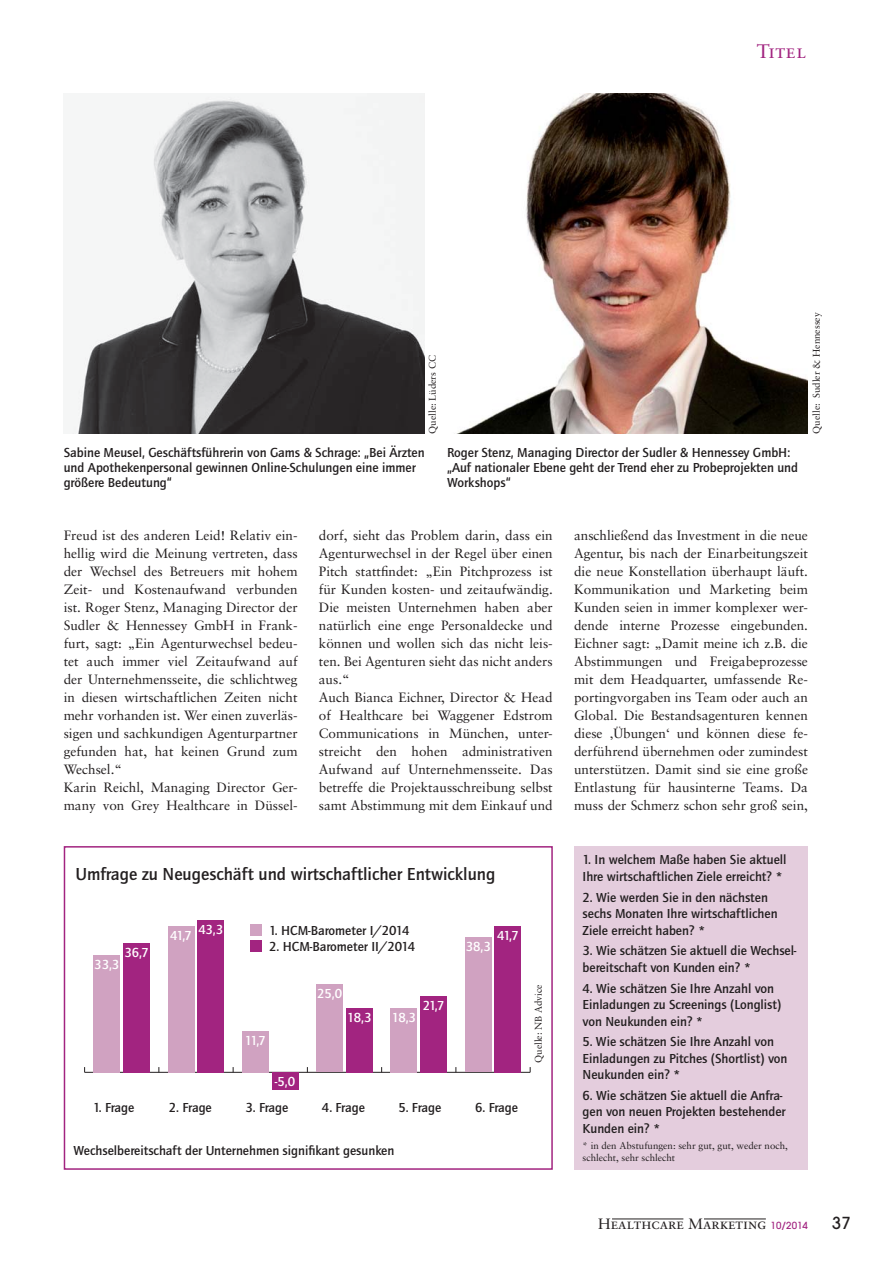
<style>
.page{position:relative;width:893px;height:1263px;background:#fff}
.page>*{position:absolute;margin:0;border:0;box-sizing:border-box;transform-origin:0 0}
.t1{font:19.5px "Sabon Roman SC";letter-spacing:.025em;color:#a22480}
.t2{font:500 18px "Quay Sans ITC Std";color:#231f20}
.t3{font:500 16.5px "Avant Garde";color:#231f20}
.t4{font:15px "Sabon Roman SC";color:#231f20}
.t5{font:13.5px/18px "Sabon";color:#231f20}
.t6{font:500 13.5px/16.5px "Quay Sans ITC Std";color:#231f20}
.t7{font:500 13.5px "Quay Sans ITC Std";letter-spacing:-.07em;color:#fff}
.t8{font:9.75px/12px "Sabon";color:#231f20}
.s1{font-family:"Avant Garde";font-weight:500;font-size:9.75px;color:#a22480}
</style>
<div class="page">
<hr style="left:612px;top:1219px;width:71px;height:1px;background:#231f20">
<hr style="left:704px;top:1219px;width:62px;height:1px;background:#231f20">
<div style="left:64px;top:846px;width:489px;height:324px;border:2px solid #a22480"></div>
<hr style="left:85px;top:1072px;width:445px;height:1px;background:#231f20">
<div style="left:250px;top:925px;width:11px;height:11px;background:#d0a2c1"></div>
<div style="left:123px;top:943px;width:27px;height:129px;background:#a22480"></div>
<div style="left:197px;top:920px;width:27px;height:152px;background:#a22480"></div>
<div style="left:272px;top:1072px;width:26px;height:18px;background:#a22480"></div>
<div style="left:346px;top:1008px;width:27px;height:64px;background:#a22480"></div>
<div style="left:420px;top:996px;width:27px;height:76px;background:#a22480"></div>
<div style="left:494px;top:926px;width:27px;height:146px;background:#a22480"></div>
<div style="left:250px;top:940px;width:11px;height:12px;background:#a22480"></div>
<div style="left:93px;top:955px;width:27px;height:117px;background:#d0a2c1"></div>
<div style="left:168px;top:926px;width:26px;height:146px;background:#d0a2c1"></div>
<div style="left:242px;top:1031px;width:27px;height:41px;background:#d0a2c1"></div>
<div style="left:316px;top:984px;width:27px;height:88px;background:#d0a2c1"></div>
<div style="left:391px;top:1008px;width:26px;height:64px;background:#d0a2c1"></div>
<div style="left:465px;top:937px;width:26px;height:135px;background:#d0a2c1"></div>
<div style="left:574px;top:846px;width:234px;height:324px;background:#e4cddd"></div>
<img style="left:72px;top:94px;width:353px;height:340px">
<img style="left:456px;top:94px;width:352px;height:340px">
<h1 class="t1" style="left:757px;top:43px;width:50px">Titel</h1>
<p class="t8" style="left:427px;top:434px;width:80px;rotate:-90deg">Quelle: Lüders CC</p>
<p class="t6" style="left:64px;top:446px;width:362px;line-height:15px">Sabine Meusel, Geschäftsführerin von Gams &amp; Schrage: „Bei Ärzten und Apothekenpersonal gewinnen Online-Schulungen eine immer größere Bedeutung“</p>
<p class="t6" style="left:447px;top:446px;width:353px;line-height:15px">Roger Stenz, Managing Director der Sudler &amp; Hennessey GmbH: „Auf nationaler Ebene geht der Trend eher zu Probeprojekten und<br>Workshops“</p>
<p class="t8" style="left:811px;top:434px;width:123px;rotate:-90deg">Quelle: Sudler &amp; Hennessey</p>
<p class="t5" style="left:64px;top:528px;width:235px">Freud ist des anderen Leid! Relativ ein&shy;hellig wird die Meinung vertreten, dass der Wechsel des Betreuers mit hohem Zeit- und Kostenaufwand verbunden ist. Roger Stenz, Managing Director der Sudler &amp; Hennessey GmbH in Frank&shy;furt, sagt: „Ein Agenturwechsel bedeu&shy;tet auch immer viel Zeitaufwand auf der Unternehmensseite, die schlichtweg in diesen wirtschaftlichen Zeiten nicht mehr vorhanden ist. Wer einen zuverläs&shy;sigen und sachkundigen Agenturpartner gefunden hat, hat keinen Grund zum Wechsel.“<br>Karin Reichl, Managing Director Ger&shy;many von Grey Healthcare in Düssel-</p>
<p class="t5" style="left:319px;top:527px;width:235px">dorf, sieht das Problem darin, dass ein Agenturwechsel in der Regel über einen Pitch stattfindet: „Ein Pitchprozess ist für Kunden kosten- und zeitaufwändig.<br>Die meisten Unternehmen haben aber natürlich eine enge Personaldecke und können und wollen sich das nicht leis&shy;ten. Bei Agenturen sieht das nicht anders aus.“<br>Auch Bianca Eichner, Director &amp; Head of Healthcare bei Waggener Edstrom Communications in München, unter&shy;streicht den hohen administrativen Aufwand auf Unternehmensseite. Das betreffe die Projektausschreibung selbst samt Abstimmung mit dem Einkauf und</p>
<p class="t5" style="left:574px;top:527px;width:235px;text-align:justify">anschließend das Investment in die neue Agentur, bis nach der Einarbeitungszeit die neue Konstellation überhaupt läuft.<br>Kommunikation und Marketing beim Kunden seien in immer komplexer wer&shy;dende interne Prozesse eingebunden.<br>Eichner sagt: „Damit meine ich z.B. die Abstimmungen und Freigabeprozesse mit dem Headquarter, umfassende Re&shy;portingvorgaben ins Team oder auch an Global. Die Bestandsagenturen kennen diese ‚Übungen‘ und können diese fe&shy;derführend übernehmen oder zumindest unterstützen. Damit sind sie eine große Entlastung für hausinterne Teams. Da muss der Schmerz schon sehr groß sein,</p>
<h2 class="t2" style="left:76px;top:867px;width:421px">Umfrage zu Neugeschäft und wirtschaftlicher Entwicklung</h2>
<p class="t7" style="left:124px;top:948px;width:26px">36,7</p>
<p class="t7" style="left:94px;top:959px;width:27px">33,3</p>
<p class="t7" style="left:198px;top:924px;width:26px">43,3</p>
<p class="t7" style="left:170px;top:930px;width:23px">41,7</p>
<p class="t6" style="left:269px;top:923px;width:142px">1. HCM-Barometer I/2014</p>
<p class="t6" style="left:269px;top:940px;width:148px">2. HCM-Barometer II/2014</p>
<p class="t7" style="left:245px;top:1036px;width:23px">11,7</p>
<p class="t7" style="left:275px;top:1077px;width:22px">-5,0</p>
<p class="t7" style="left:317px;top:989px;width:27px">25,0</p>
<p class="t7" style="left:347px;top:1012px;width:26px">18,3</p>
<p class="t7" style="left:392px;top:1012px;width:26px">18,3</p>
<p class="t7" style="left:423px;top:1000px;width:23px">21,7</p>
<p class="t7" style="left:497px;top:930px;width:23px">41,7</p>
<p class="t7" style="left:466px;top:942px;width:27px">38,3</p>
<p class="t6" style="left:93px;top:1100px;width:43px">1. Frage</p>
<p class="t6" style="left:169px;top:1100px;width:44px">2. Frage</p>
<p class="t6" style="left:245px;top:1100px;width:44px">3. Frage</p>
<p class="t6" style="left:322px;top:1100px;width:44px">4. Frage</p>
<p class="t6" style="left:399px;top:1100px;width:44px">5. Frage</p>
<p class="t6" style="left:475px;top:1100px;width:44px">6. Frage</p>
<p class="t6" style="left:73px;top:1143px;width:322px">Wechselbereitschaft der Unternehmen signifikant gesunken</p>
<p class="t8" style="left:533px;top:1063px;width:80px;rotate:-90deg">Quelle: NB Advice</p>
<p class="t6" style="left:582px;top:852px;width:205px">1. In welchem Maße haben Sie aktuell<br>Ihre wirtschaftlichen Ziele erreicht? *</p>
<p class="t6" style="left:582px;top:890px;width:197px">2. Wie werden Sie in den nächsten sechs Monaten Ihre wirtschaftlichen<br>Ziele erreicht haben? *</p>
<p class="t6" style="left:582px;top:943px;width:215px">3. Wie schätzen Sie aktuell die Wechsel&shy;bereitschaft von Kunden ein? *</p>
<p class="t6" style="left:582px;top:981px;width:200px">4. Wie schätzen Sie Ihre Anzahl von<br>Einladungen zu Screenings (Longlist) von Neukunden ein? *</p>
<p class="t6" style="left:582px;top:1034px;width:206px">5. Wie schätzen Sie Ihre Anzahl von<br>Einladungen zu Pitches (Shortlist) von<br>Neukunden ein? *</p>
<p class="t6" style="left:582px;top:1088px;width:205px">6. Wie schätzen Sie aktuell die Anfra&shy;gen von neuen Projekten bestehender<br>Kunden ein? *</p>
<p class="t8" style="left:582px;top:1141px;width:207px">* in den Abstufungen: sehr gut, gut, weder noch, schlecht, sehr schlecht</p>
<p class="t4" style="left:598px;top:1217px;width:211px">Healthcare Marketing <span class="s1">10/2014</span></p>
<p class="t3" style="left:832px;top:1217px;width:20px">37</p>
</div>
